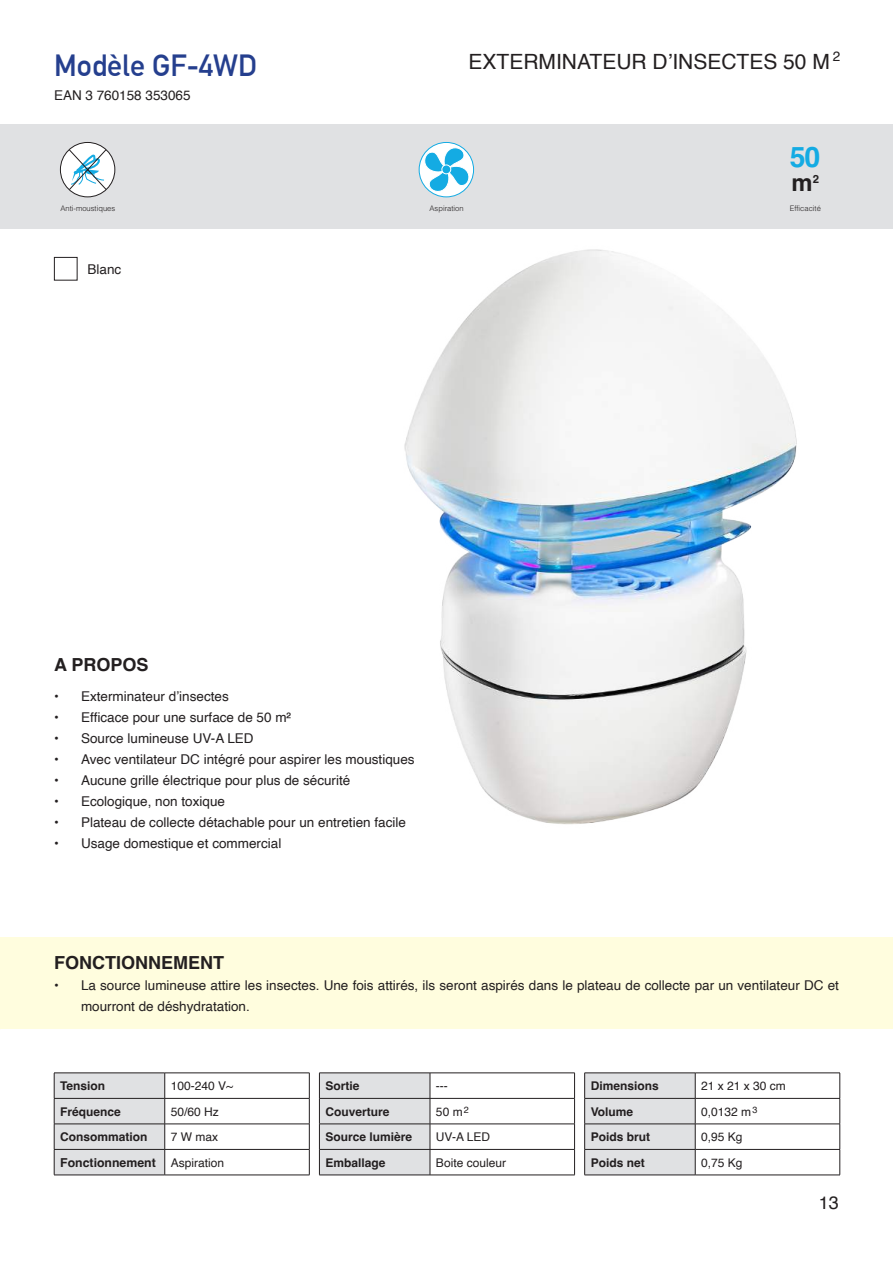
<style>
.page{position:relative;width:893px;height:1263px;background:#fff}
.page>*{position:absolute;margin:0;border:0;box-sizing:border-box;transform-origin:0 0}
.t1{font:700 30px "DIN Alternate";color:#253f8e}
.t2{font:700 28.5px "Helvetica";color:#14abe3}
.t3{font:700 23.7px "Helvetica";color:#231f20}
.t4{font:21px "Helvetica";color:#231f20}
.t5{font:700 18px "Helvetica";color:#231f20}
.t6{font:18px "Helvetica";color:#231f20}
.t7{font:13.5px/21px "Helvetica";color:#231f20}
.t8{font:700 12.3px "Helvetica";color:#231f20}
.t9{font:700 12px "Helvetica";color:#231f20}
.t10{font:12px "Helvetica";color:#231f20}
.t11{font:300 7.65px "Helvetica";color:#231f20}
.s1{font-weight:400;font-size:12px}
</style>
<div class="page">
<img style="left:404px;top:249px;width:393px;height:576px">
<div style="left:0;top:124px;width:893px;height:104px;background:#e0e1e3"></div>
<svg style="left:60px;top:142px;width:55px;height:55px"></svg>
<div style="left:60px;top:142px;width:55px;height:55px;border:1px solid #231f20;border-radius:50%"></div>
<svg style="left:68px;top:148px;width:39px;height:43px;background:#cce2ea"></svg>
<svg style="left:420px;top:143px;width:53px;height:53px"></svg>
<div style="left:442px;top:165px;width:9px;height:9px;background:#14abe3;border-radius:50%"></div>
<div style="left:441px;top:164px;width:10px;height:10px;border:1px solid #fff;border-radius:50%"></div>
<hr style="left:54px;top:1072px;width:111px;height:1px;background:#231f20">
<hr style="left:165px;top:1098px;width:144px;height:1px;background:#231f20">
<hr style="left:165px;top:1124px;width:144px;height:1px;background:#231f20">
<hr style="left:165px;top:1149px;width:144px;height:1px;background:#231f20">
<svg style="left:309px;top:1073px;width:1px;height:102px"></svg>
<svg style="left:54px;top:1073px;width:111px;height:102px;background:#d6d7d9"></svg>
<hr style="left:54px;top:1175px;width:111px;height:1px;background:#231f20">
<hr style="left:165px;top:1072px;width:144px;height:1px;background:#231f20">
<hr style="left:165px;top:1175px;width:144px;height:1px;background:#231f20">
<hr style="left:319px;top:1072px;width:111px;height:1px;background:#231f20">
<hr style="left:430px;top:1098px;width:145px;height:1px;background:#231f20">
<hr style="left:430px;top:1124px;width:145px;height:1px;background:#231f20">
<hr style="left:430px;top:1149px;width:145px;height:1px;background:#231f20">
<svg style="left:574px;top:1073px;width:1px;height:102px"></svg>
<hr style="left:319px;top:1175px;width:111px;height:1px;background:#231f20">
<hr style="left:430px;top:1175px;width:145px;height:1px;background:#231f20">
<svg style="left:319px;top:1073px;width:112px;height:102px;background:#d3d4d6"></svg>
<hr style="left:430px;top:1072px;width:145px;height:1px;background:#231f20">
<hr style="left:695px;top:1072px;width:145px;height:1px;background:#231f20">
<hr style="left:695px;top:1098px;width:145px;height:1px;background:#231f20">
<hr style="left:695px;top:1124px;width:145px;height:1px;background:#231f20">
<hr style="left:695px;top:1149px;width:145px;height:1px;background:#231f20">
<svg style="left:584px;top:1073px;width:112px;height:102px;background:#d5d5d7"></svg>
<svg style="left:839px;top:1073px;width:1px;height:102px"></svg>
<hr style="left:584px;top:1175px;width:111px;height:1px;background:#231f20">
<hr style="left:695px;top:1175px;width:145px;height:1px;background:#231f20">
<hr style="left:584px;top:1072px;width:111px;height:1px;background:#231f20">
<div style="left:54px;top:257px;width:23px;height:23px;border:1px solid #231f20"></div>
<div style="left:0;top:938px;width:893px;height:91px;background:#fffdde"></div>
<h1 class="t1" style="left:54px;top:43px;width:205px">Modèle GF-4WD</h1>
<h3 class="t4" style="left:468px;top:45px;width:373px">EXTERMINATEUR D’INSECTES 50 M <sup>2</sup></h3>
<p class="t7" style="left:54px;top:86px;width:138px">EAN 3 760158 353065</p>
<h2 class="t2" style="left:790px;top:134px;width:32px">50</h2>
<h3 class="t3" style="left:791px;top:164px;width:29px">m<sup>2</sup></h3>
<p class="t11" style="left:61px;top:202px;width:56px">Anti-moustiques</p>
<p class="t11" style="left:430px;top:202px;width:36px">Aspiration</p>
<p class="t11" style="left:790px;top:202px;width:33px">Efficacité</p>
<p class="t7" style="left:88px;top:259px;width:35px">Blanc</p>
<h3 class="t5" style="left:54px;top:654px;width:96px">A PROPOS</h3>
<p class="t7" style="left:54px;top:686px;width:176px">• Exterminateur d’insectes</p>
<p class="t7" style="left:54px;top:707px;width:239px">• Efficace pour une surface de 50 m²</p>
<p class="t7" style="left:54px;top:728px;width:201px">• Source lumineuse UV-A LED</p>
<p class="t7" style="left:54px;top:749px;width:362px">• Avec ventilateur DC intégré pour aspirer les moustiques</p>
<p class="t7" style="left:54px;top:770px;width:298px">• Aucune grille électrique pour plus de sécurité</p>
<p class="t7" style="left:54px;top:791px;width:173px">• Ecologique, non toxique</p>
<p class="t7" style="left:54px;top:812px;width:353px">• Plateau de collecte détachable pour un entretien facile</p>
<p class="t7" style="left:54px;top:833px;width:229px">• Usage domestique et commercial</p>
<h3 class="t5" style="left:54px;top:951px;width:171px">FONCTIONNEMENT</h3>
<p class="t7" style="left:81px;top:975px;width:759px;text-indent:-27px">• La source lumineuse attire les insectes. Une fois attirés, ils seront aspirés dans le plateau de collecte par un ventilateur DC et mourront de déshydratation.</p>
<p class="t9" style="left:60px;top:1078px;width:47px">Tension</p>
<p class="t10" style="left:171px;top:1077px;width:64px">100-240 V~</p>
<p class="t9" style="left:60px;top:1104px;width:62px">Fréquence</p>
<p class="t10" style="left:171px;top:1102px;width:50px">50/60 Hz</p>
<p class="t9" style="left:60px;top:1129px;width:89px">Consommation</p>
<p class="t10" style="left:171px;top:1128px;width:49px">7 W max</p>
<p class="t8" style="left:60px;top:1155px;width:165px">Fonctionnement <span class="s1">Aspiration</span></p>
<p class="t9" style="left:325px;top:1078px;width:36px">Sortie</p>
<p class="t10" style="left:436px;top:1077px;width:13px">---</p>
<p class="t9" style="left:325px;top:1104px;width:66px">Couverture</p>
<p class="t10" style="left:436px;top:1102px;width:34px">50 m<sup>2</sup></p>
<p class="t9" style="left:325px;top:1129px;width:88px">Source lumière</p>
<p class="t10" style="left:436px;top:1128px;width:56px">UV-A LED</p>
<p class="t9" style="left:325px;top:1155px;width:62px">Emballage</p>
<p class="t10" style="left:436px;top:1153px;width:72px">Boite couleur</p>
<p class="t9" style="left:591px;top:1078px;width:70px">Dimensions</p>
<p class="t10" style="left:701px;top:1077px;width:86px">21 x 21 x 30 cm</p>
<p class="t9" style="left:591px;top:1104px;width:44px">Volume</p>
<p class="t10" style="left:701px;top:1102px;width:58px">0,0132 m<sup>3</sup></p>
<p class="t9" style="left:591px;top:1129px;width:61px">Poids brut</p>
<p class="t10" style="left:701px;top:1128px;width:43px">0,95 Kg</p>
<p class="t9" style="left:591px;top:1155px;width:56px">Poids net</p>
<p class="t10" style="left:701px;top:1153px;width:43px">0,75 Kg</p>
<h3 class="t6" style="left:819px;top:1189px;width:22px">13</h3>
</div>
